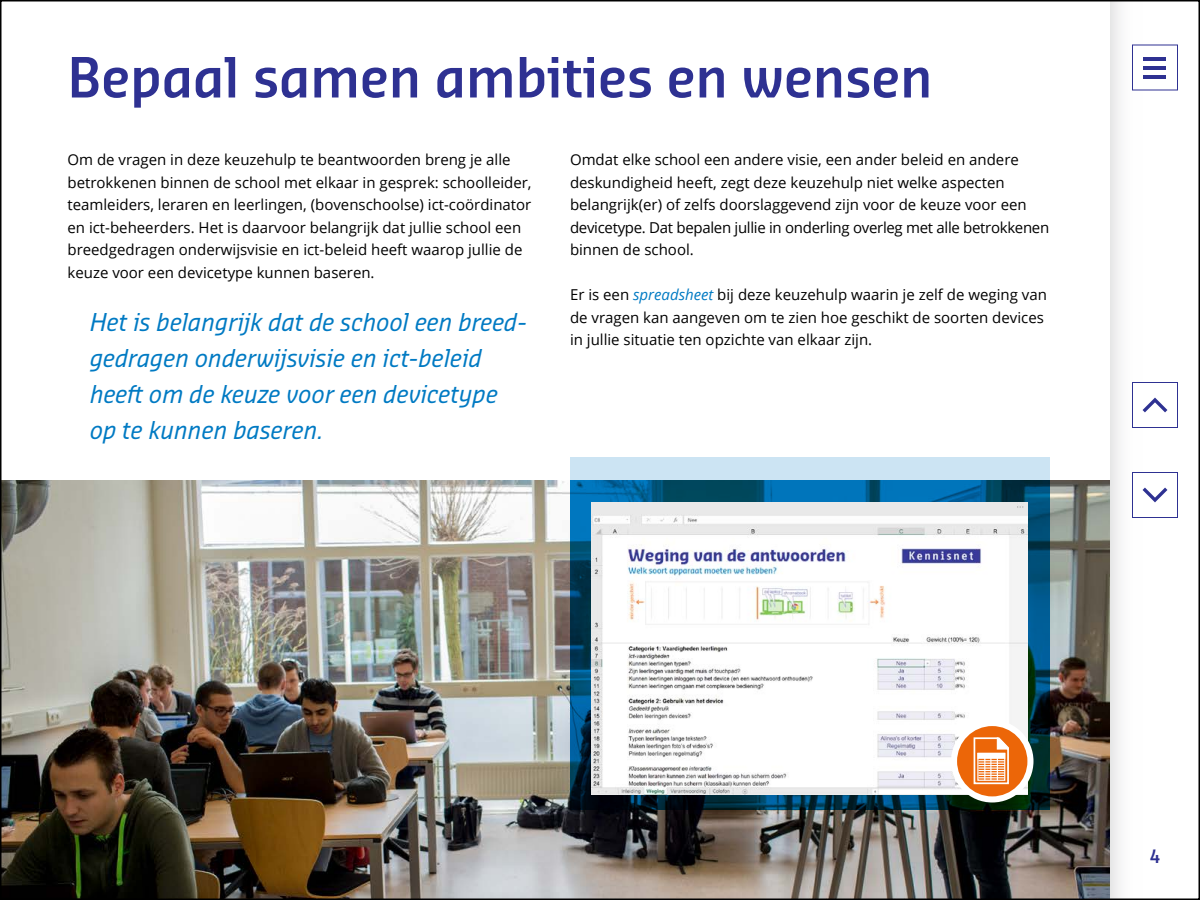
<style>
.page{position:relative;width:1200px;height:900px;background:#fff}
.page>*{position:absolute;margin:0;border:0;box-sizing:border-box;transform-origin:0 0}
._01_Hoofdstuk_titel{font:600 54px "Sansa Sm Con Pro";color:#2e3192}
._01_Broodtekst{font:italic 24px/36px "Sansa Sm Con Pro";color:#007ac3}
.t1{font:600 18px "Sansa Sm Con Pro";color:#2e3192}
._01_Broodtekst-2{font:15px/22.5px "Open Sans";color:#000}
.s1{font-style:italic;color:#007ac3}
</style>
<div class="page">
<img style="left:3px;top:480px;width:1107px;height:417px">
<svg style="left:570px;top:480px;width:480px;height:330px;background:#03496b"></svg>
<div style="left:570px;top:458px;width:480px;height:22px;background:#cce4f3"></div>
<img style="left:591px;top:503px;width:437px;height:292px">
<div style="left:951px;top:720px;width:83px;height:82px;background:#fff;border-radius:50%"></div>
<div style="left:957px;top:726px;width:70px;height:70px;background:#ec6608;border-radius:50%"></div>
<svg style="left:973px;top:737px;width:36px;height:48px"></svg>
<div style="left:1110px;top:0;width:45px;height:900px;background:linear-gradient(to right,#f0eff0,#fff)"></div>
<div style="left:1132px;top:45px;width:46px;height:45px;background:#fff;border:1px solid #2e3192"></div>
<hr style="left:1144px;top:57px;width:22px;height:4px;background:#2e3192">
<hr style="left:1144px;top:75px;width:22px;height:4px;background:#2e3192">
<hr style="left:1144px;top:66px;width:22px;height:4px;background:#2e3192">
<div style="left:1132px;top:472px;width:46px;height:46px;background:#fff;border:1px solid #2e3192"></div>
<svg style="left:1143px;top:488px;width:24px;height:14px"></svg>
<div style="left:1132px;top:382px;width:46px;height:46px;background:#fff;border:1px solid #2e3192"></div>
<svg style="left:1143px;top:398px;width:24px;height:14px"></svg>
<p class="_01_Hoofdstuk_titel" style="left:68px;top:40px;width:867px">Bepaal samen ambities en wensen</p>
<p class="_01_Broodtekst-2" style="left:68px;top:148px;width:466px">Om de vragen in deze keuzehulp te beantwoorden breng je alle betrokkenen binnen de school met elkaar in gesprek: schoolleider, teamleiders, leraren en leerlingen, (bovenschoolse) ict-coördinator en ict-beheerders. Het is daarvoor belangrijk dat jullie school een breedgedragen onderwijsvisie en ict-beleid heeft waarop jullie de keuze voor een devicetype kunnen baseren.</p>
<p class="_01_Broodtekst-2" style="left:570px;top:148px;width:481px">Omdat elke school een andere visie, een ander beleid en andere deskundigheid heeft, zegt deze keuzehulp niet welke aspecten belangrijk(er) of zelfs doorslaggevend zijn voor de keuze voor een devicetype. Dat bepalen jullie in onderling overleg met alle betrokkenen binnen de school.</p>
<p class="_01_Broodtekst-2" style="left:570px;top:283px;width:478px">Er is een <span class="s1">spreadsheet</span> bij deze keuzehulp waarin je zelf de weging van de vragen kan aangeven om te zien hoe geschikt de soorten devices in jullie situatie ten opzichte van elkaar zijn.</p>
<p class="_01_Broodtekst" style="left:90px;top:304px;width:439px">Het is belangrijk dat de school een breed&shy;gedragen onderwijsvisie en ict-beleid heeft om de keuze voor een devicetype op te kunnen baseren.</p>
<p class="t1" style="left:1150px;top:843px;width:12px">4</p>
</div>
